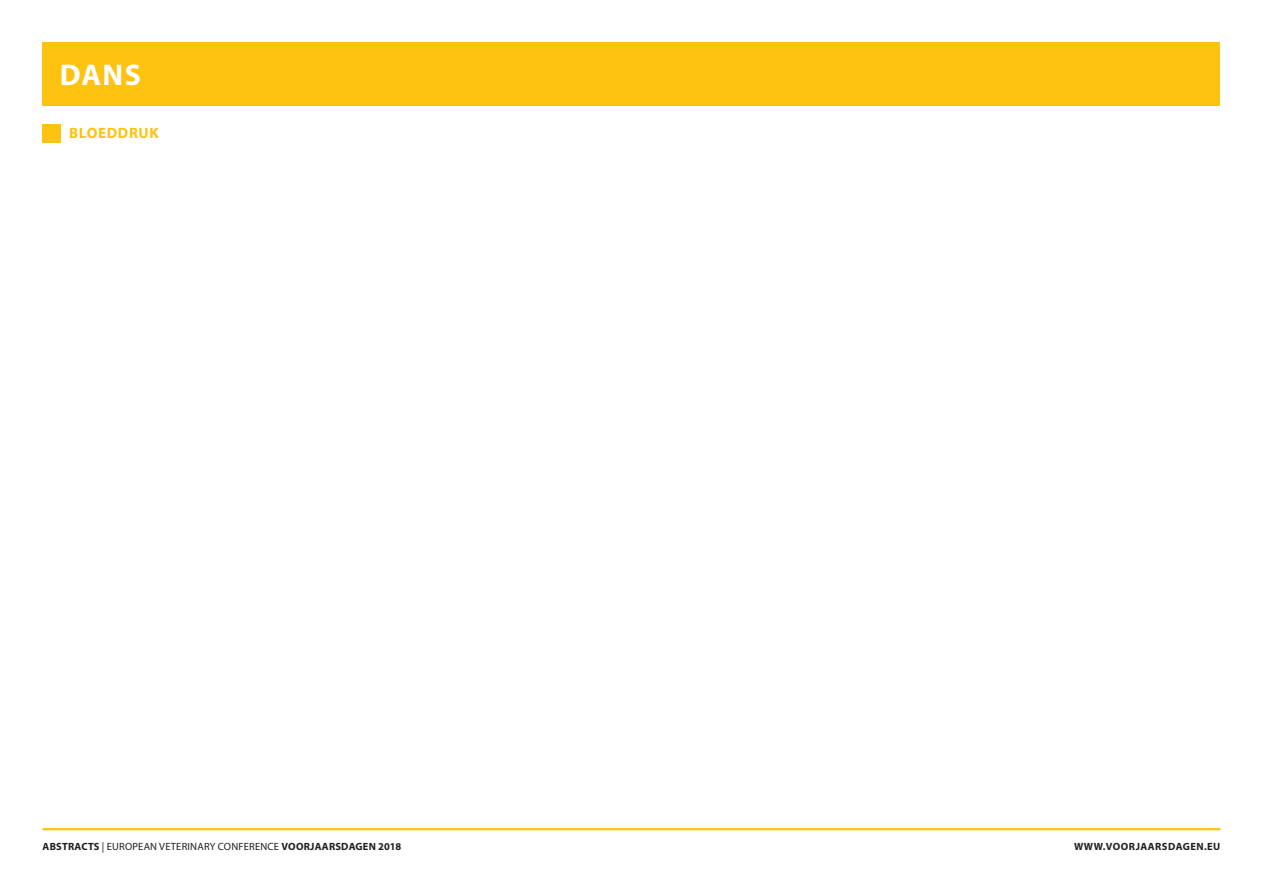
<style>
.page{position:relative;width:1263px;height:893px;background:#fff}
.page>*{position:absolute;margin:0;border:0;box-sizing:border-box;transform-origin:0 0}
.t1{font:700 30px "Myriad Pro";color:#fff}
.t2{font:700 15px "Myriad Pro";letter-spacing:.045em;color:#fec210}
.t3{font:10.5px "Myriad Pro";letter-spacing:.02em;color:#231f20}
.t4{font:700 10.5px "Myriad Pro";letter-spacing:.045em;color:#231f20}
.s1{font-weight:700}
</style>
<div class="page">
<div style="left:43px;top:43px;width:1177px;height:63px;background:#fec210"></div>
<hr style="left:43px;top:828px;width:1177px;height:2px;background:#fec210">
<div style="left:43px;top:124px;width:18px;height:18px;background:#fec210"></div>
<hr style="left:1262px;top:43px;width:1px;height:31px;background:#ed028c">
<h1 class="t1" style="left:60px;top:58px;width:83px">DANS</h1>
<h2 class="t2" style="left:69px;top:125px;width:91px">BLOEDDRUK</h2>
<p class="t3" style="left:43px;top:841px;width:360px"><span class="s1">ABSTRACTS</span> | EUROPEAN VETERINARY CONFERENCE <span class="s1">VOORJAARSDAGEN 2018</span></p>
<p class="t4" style="left:1074px;top:841px;width:148px">WWW.VOORJAARSDAGEN.EU</p>
</div>
